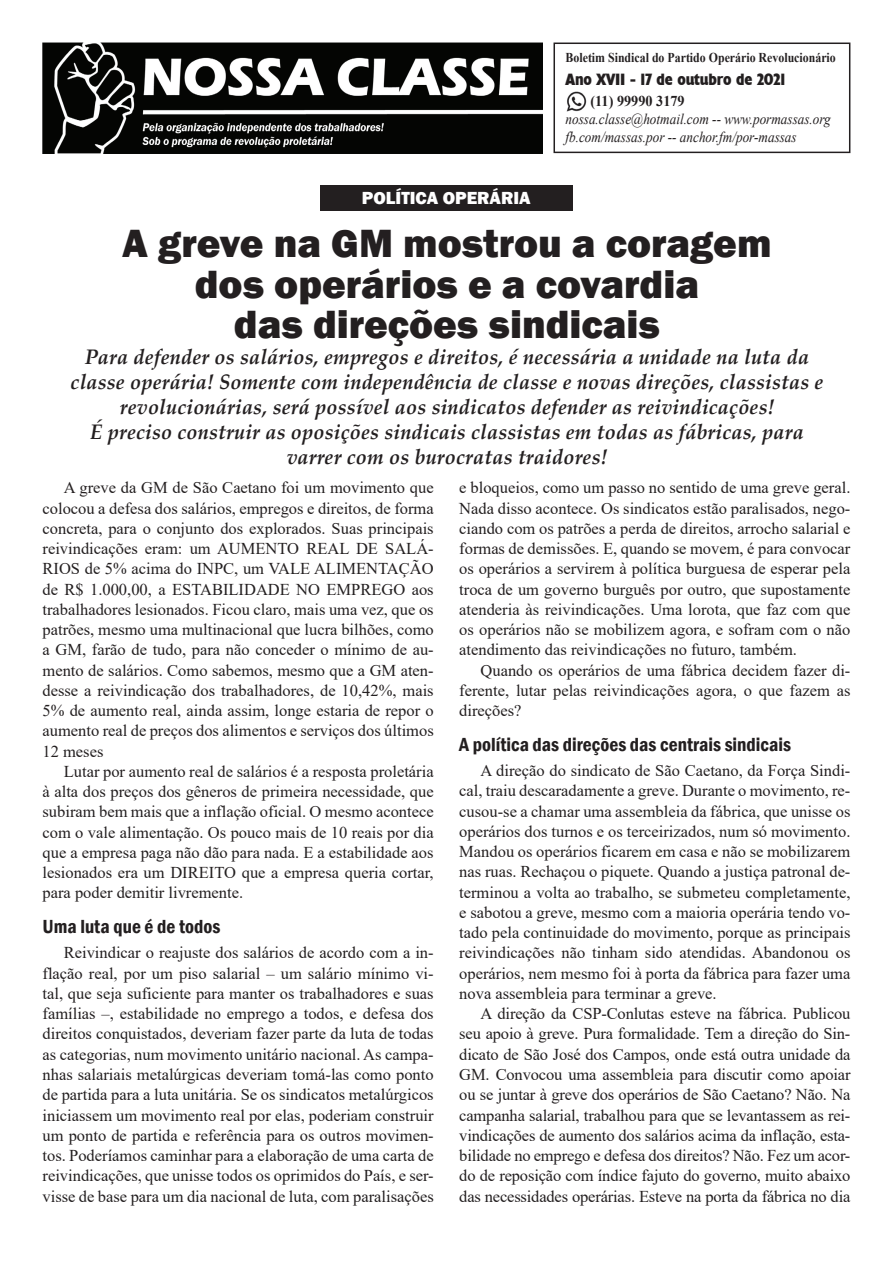
<style>
.page{position:relative;width:893px;height:1263px;background:#fff}
.page>*{position:absolute;margin:0;border:0;box-sizing:border-box;transform-origin:0 0}
.t1{font:800 40.5px/40.5px "Franklin Gothic";color:#231f20;text-align:center}
.t2{font:italic 700 21px/25.2px "Palatino Linotype";letter-spacing:.01em;color:#231f20;text-align:center;scale:.95 1}
.t3{font:600 condensed 19.5px "Franklin Gothic";color:#231f20}
.t4{font:800 18px "Franklin Gothic";color:#fff}
.t5{font:16.5px/20.2px "Times New Roman";color:#231f20;text-align:justify}
.t6{font:700 condensed 16.5px "Humanist 521 BT Xtra";letter-spacing:-.01em;color:#231f20}
.t7{font:italic 15px/18px "Times New Roman";color:#231f20;scale:.88 1}
.t8{font:700 15px "Times New Roman";color:#231f20;scale:.95 1}
.t9{font:700 13.5px "Times New Roman";color:#231f20;scale:.88 1}
</style>
<div class="page">
<img style="left:43px;top:43px;width:499px;height:111px">
<div style="left:553px;top:43px;width:297px;height:110px;border:2px solid #231f20"></div>
<img style="left:566px;top:91px;width:21px;height:21px">
<div style="left:320px;top:185px;width:252px;height:26px;background:#231f20"></div>
<p class="t4" style="left:362px;top:186px;width:169px">Política operária</p>
<p class="t9" style="left:566px;top:48px;width:309px">Boletim Sindical do Partido Operário Revolucionário</p>
<p class="t6" style="left:566px;top:69px;width:221px">Ano XVII - 17 de outubro de 2021</p>
<p class="t8" style="left:590px;top:90px;width:101px">(11) 99990 3179</p>
<p class="t7" style="left:566px;top:109px;width:303px">nossa.classe@hotmail.com -- www.pormassas.org fb.com/massas.por -- anchor.fm/por-massas</p>
<h1 class="t1" style="left:122px;top:223px;width:651px">A greve na GM mostrou a coragem dos operários e a covardia<br>das direções sindicais</h1>
<p class="t2" style="left:71px;top:343px;width:794px">Para defender os salários, empregos e direitos, é necessária a unidade na luta da classe operária! Somente com independência de classe e novas direções, classistas e revolucionárias, será possível aos sindicatos defender as reivindicações!<br>É preciso construir as oposições sindicais classistas em todas as fábricas, para varrer com os burocratas traidores!</p>
<p class="t5" style="left:43px;top:477px;width:393px;text-indent:21px">A greve da GM de São Caetano foi um movimento que colocou a defesa dos salários, empregos e direitos, de forma concreta, para o conjunto dos explorados. Suas principais reivindicações eram: um AUMENTO REAL DE SALÁ-RIOS de 5% acima do INPC, um VALE ALIMENTAÇÃO de R$ 1.000,00, a ESTABILIDADE NO EMPREGO aos trabalhadores lesionados. Ficou claro, mais uma vez, que os patrões, mesmo uma multinacional que lucra bilhões, como a GM, farão de tudo, para não conceder o mínimo de au&shy;mento de salários. Como sabemos, mesmo que a GM aten&shy;desse a reivindicação dos trabalhadores, de 10,42%, mais 5% de aumento real, ainda assim, longe estaria de repor o aumento real de preços dos alimentos e serviços dos últimos 12 meses</p>
<p class="t5" style="left:43px;top:761px;width:393px;text-indent:21px">Lutar por aumento real de salários é a resposta proletária à alta dos preços dos gêneros de primeira necessidade, que subiram bem mais que a inflação oficial. O mesmo acontece com o vale alimentação. Os pouco mais de 10 reais por dia que a empresa paga não dão para nada. E a estabilidade aos lesionados era um DIREITO que a empresa queria cortar, para poder demitir livremente.</p>
<p class="t3" style="left:43px;top:913px;width:179px">Uma luta que é de todos</p>
<p class="t5" style="left:43px;top:942px;width:393px;text-indent:21px">Reivindicar o reajuste dos salários de acordo com a in&shy;flação real, por um piso salarial – um salário mínimo vi&shy;tal, que seja suficiente para manter os trabalhadores e suas famílias –, estabilidade no emprego a todos, e defesa dos direitos conquistados, deveriam fazer parte da luta de todas as categorias, num movimento unitário nacional. As campa&shy;nhas salariais metalúrgicas deveriam tomá-las como ponto de partida para a luta unitária. Se os sindicatos metalúrgicos iniciassem um movimento real por elas, poderiam construir um ponto de partida e referência para os outros movimen&shy;tos. Poderíamos caminhar para a elaboração de uma carta de reivindicações, que unisse todos os oprimidos do País, e ser&shy;visse de base para um dia nacional de luta, com paralisações</p>
<p class="t5" style="left:459px;top:477px;width:393px">e bloqueios, como um passo no sentido de uma greve geral.<br>Nada disso acontece. Os sindicatos estão paralisados, nego&shy;ciando com os patrões a perda de direitos, arrocho salarial e formas de demissões. E, quando se movem, é para convocar os operários a servirem à política burguesa de esperar pela troca de um governo burguês por outro, que supostamente atenderia às reivindicações. Uma lorota, que faz com que os operários não se mobilizem agora, e sofram com o não atendimento das reivindicações no futuro, também.</p>
<p class="t5" style="left:459px;top:659px;width:393px;text-indent:21px">Quando os operários de uma fábrica decidem fazer di&shy;ferente, lutar pelas reivindicações agora, o que fazem as direções?</p>
<p class="t3" style="left:459px;top:731px;width:333px">A política das direções das centrais sindicais</p>
<p class="t5" style="left:459px;top:760px;width:393px;text-indent:21px">A direção do sindicato de São Caetano, da Força Sindi&shy;cal, traiu descaradamente a greve. Durante o movimento, re&shy;cusou-se a chamar uma assembleia da fábrica, que unisse os operários dos turnos e os terceirizados, num só movimento.<br>Mandou os operários ficarem em casa e não se mobilizarem nas ruas. Rechaçou o piquete. Quando a justiça patronal de&shy;terminou a volta ao trabalho, se submeteu completamente, e sabotou a greve, mesmo com a maioria operária tendo vo&shy;tado pela continuidade do movimento, porque as principais reivindicações não tinham sido atendidas. Abandonou os operários, nem mesmo foi à porta da fábrica para fazer uma nova assembleia para terminar a greve.</p>
<p class="t5" style="left:459px;top:1003px;width:393px;text-indent:21px">A direção da CSP-Conlutas esteve na fábrica. Publicou seu apoio à greve. Pura formalidade. Tem a direção do Sin&shy;dicato de São José dos Campos, onde está outra unidade da GM. Convocou uma assembleia para discutir como apoiar ou se juntar à greve dos operários de São Caetano? Não. Na campanha salarial, trabalhou para que se levantassem as rei&shy;vindicações de aumento dos salários acima da inflação, esta&shy;bilidade no emprego e defesa dos direitos? Não. Fez um acor&shy;do de reposição com índice fajuto do governo, muito abaixo das necessidades operárias. Esteve na porta da fábrica no dia</p>
</div>
